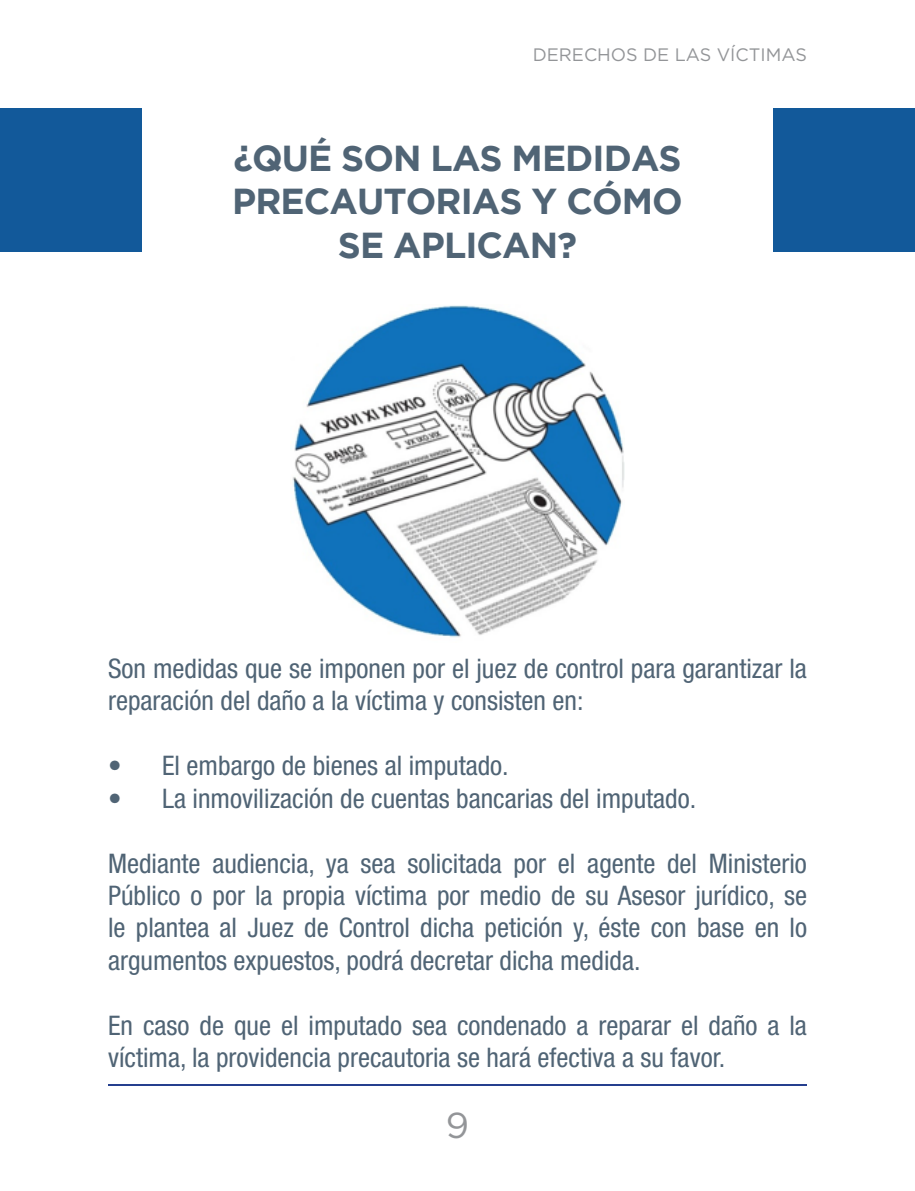
<style>
.page{position:relative;width:915px;height:1191px;background:#fff}
.page>*{position:absolute;margin:0;border:0;box-sizing:border-box;transform-origin:0 0}
.t1{font:700 36px/43.2px "Gotham";letter-spacing:-.025em;color:#506475}
.t2{font:36px "Gotham";color:#939598}
.t3{font:condensed 27px/32.4px "Helvetica Neue";color:#506475}
.t4{font:18px "Gotham";color:#939598}
</style>
<div class="page">
<hr style="left:108px;top:1084px;width:698px;height:2px;background:#253f8e">
<div style="left:0;top:108px;width:142px;height:144px;background:#12599a"></div>
<div style="left:773px;top:108px;width:141px;height:144px;background:#12599a"></div>
<img style="left:292px;top:305px;width:332px;height:333px">
<p class="t4" style="left:532px;top:45px;width:275px">DERECHOS DE LAS VÍCTIMAS</p>
<p class="t1" style="left:232px;top:136px;width:452px">¿QUÉ SON LAS MEDIDAS<br>PRECAUTORIAS Y CÓMO</p>
<p class="t1" style="left:338px;top:222px;width:240px">SE APLICAN?</p>
<p class="t3" style="left:108px;top:652px;width:700px">Son medidas que se imponen por el juez de control para garantizar la reparación del daño a la víctima y consisten en:</p>
<p class="t3" style="left:108px;top:749px;width:402px">• El embargo de bienes al imputado.</p>
<p class="t3" style="left:108px;top:781px;width:589px">• La inmovilización de cuentas bancarias del imputado.</p>
<p class="t3" style="left:108px;top:846px;width:700px;text-align:justify">Mediante audiencia, ya sea solicitada por el agente del Ministerio Público o por la propia víctima por medio de su Asesor jurídico, se le plantea al Juez de Control dicha petición y, éste con base en lo argumentos expuestos, podrá decretar dicha medida.</p>
<p class="t3" style="left:108px;top:1008px;width:700px">En caso de que el imputado sea condenado a reparar el daño a la víctima, la providencia precautoria se hará efectiva a su favor.</p>
<p class="t2" style="left:445px;top:1105px;width:25px">9</p>
</div>
